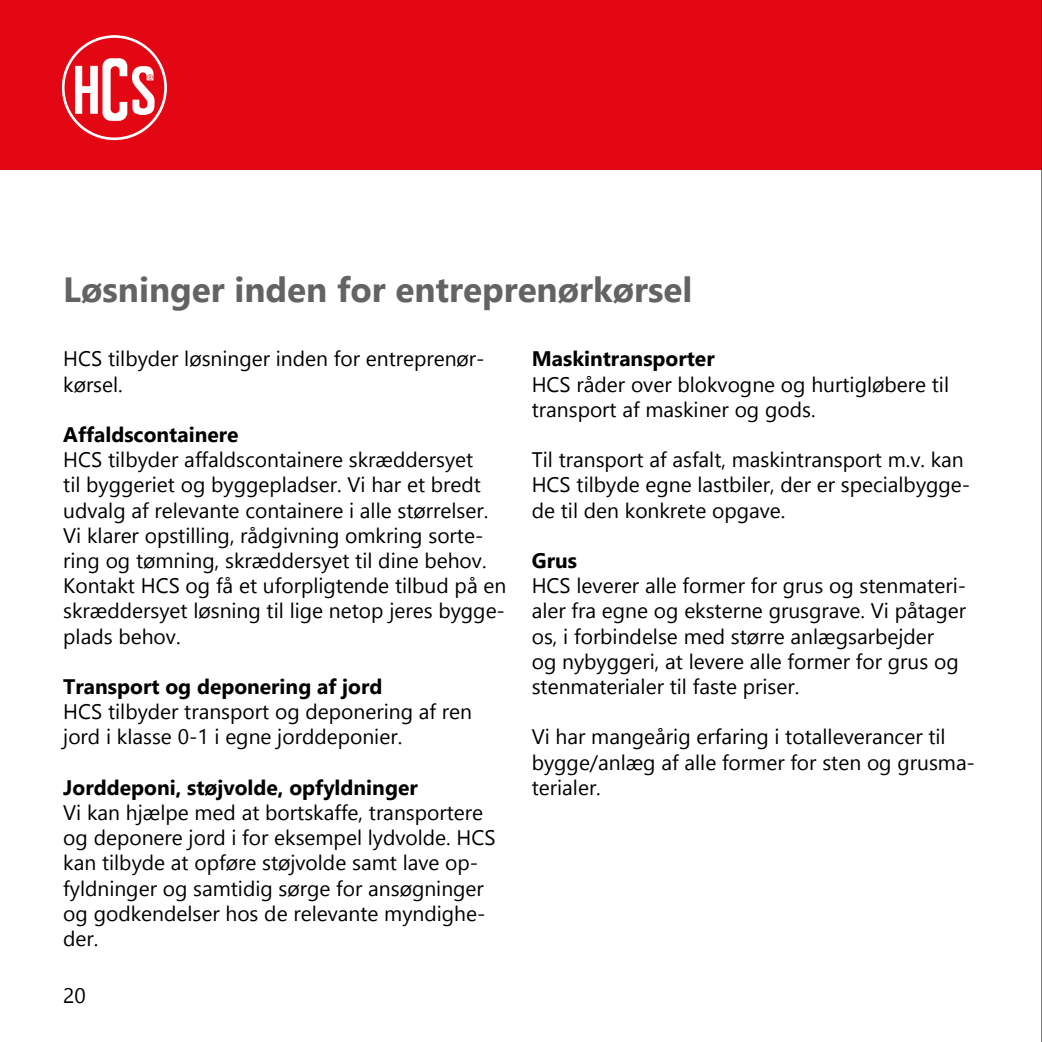
<style>
.page{position:relative;width:1042px;height:1042px;background:#fff}
.page>*{position:absolute;margin:0;border:0;box-sizing:border-box;transform-origin:0 0}
.t1{font:700 35px "Gadugi";color:#646363}
.t2{font:21px/25.2px "Gadugi";color:#000}
.t3{font:700 21px "Gadugi";color:#000}
</style>
<div class="page">
<div style="left:0;top:0;width:1042px;height:170px;background:#e30613"></div>
<svg style="left:61px;top:35px;width:106px;height:106px"></svg>
<hr style="left:1041px;top:0;width:1px;height:1042px;background:#000">
<h1 class="t1" style="left:63px;top:269px;width:630px">Løsninger inden for entreprenørkørsel</h1>
<p class="t2" style="left:63px;top:346px;width:423px">HCS tilbyder løsninger inden for entreprenør&shy;kørsel.</p>
<p class="t3" style="left:63px;top:422px;width:177px">Affaldscontainere</p>
<p class="t2" style="left:63px;top:447px;width:444px">HCS tilbyder affaldscontainere skræddersyet<br>til byggeriet og byggepladser. Vi har et bredt udvalg af relevante containere i alle størrelser.<br>Vi klarer opstilling, rådgivning omkring sorte&shy;ring og tømning, skræddersyet til dine behov.<br>Kontakt HCS og få et uforpligtende tilbud på en skræddersyet løsning til lige netop jeres bygge&shy;plads behov.</p>
<p class="t3" style="left:63px;top:674px;width:321px">Transport og deponering af jord</p>
<p class="t2" style="left:63px;top:699px;width:410px">HCS tilbyder transport og deponering af ren jord i klasse 0-1 i egne jorddeponier.</p>
<p class="t3" style="left:63px;top:775px;width:356px">Jorddeponi, støjvolde, opfyldninger</p>
<p class="t2" style="left:63px;top:800px;width:434px">Vi kan hjælpe med at bortskaffe, transportere og deponere jord i for eksempel lydvolde. HCS kan tilbyde at opføre støjvolde samt lave op&shy;fyldninger og samtidig sørge for ansøgninger og godkendelser hos de relevante myndighe&shy;der.</p>
<p class="t2" style="left:63px;top:982px;width:24px">20</p>
<p class="t3" style="left:532px;top:346px;width:184px">Maskintransporter</p>
<p class="t2" style="left:532px;top:371px;width:419px">HCS råder over blokvogne og hurtigløbere til transport af maskiner og gods.</p>
<p class="t2" style="left:532px;top:447px;width:440px">Til transport af asfalt, maskintransport m.v. kan<br>HCS tilbyde egne lastbiler, der er specialbygge&shy;de til den konkrete opgave.</p>
<p class="t3" style="left:532px;top:548px;width:47px">Grus</p>
<p class="t2" style="left:532px;top:573px;width:436px">HCS leverer alle former for grus og stenmateri&shy;aler fra egne og eksterne grusgrave. Vi påtager os, i forbindelse med større anlægsarbejder<br>og nybyggeri, at levere alle former for grus og stenmaterialer til faste priser.</p>
<p class="t2" style="left:532px;top:724px;width:445px">Vi har mangeårig erfaring i totalleverancer til bygge/anlæg af alle former for sten og grusma&shy;terialer.</p>
</div>
